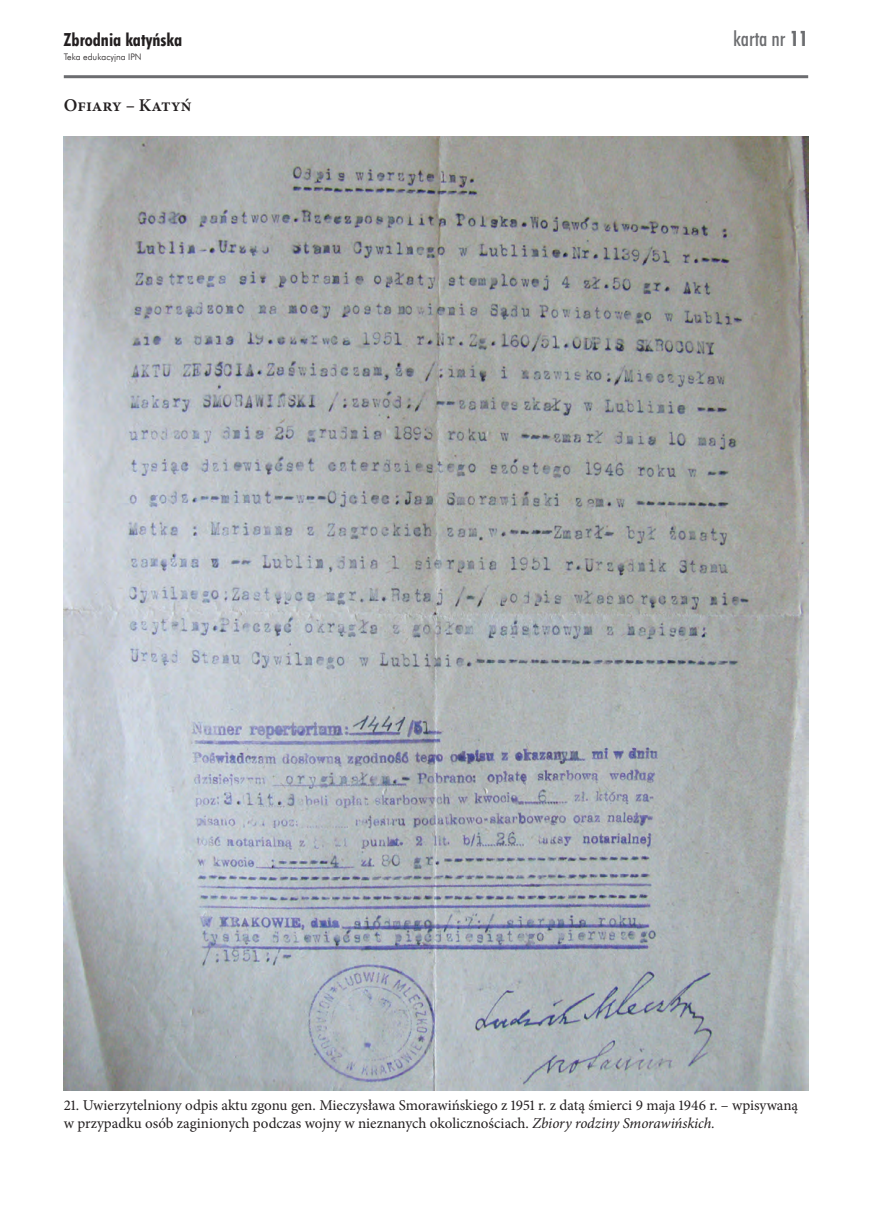
<style>
.page{position:relative;width:872px;height:1212px;background:#fff}
.page>*{position:absolute;margin:0;border:0;box-sizing:border-box;transform-origin:0 0}
.t1{font:21px "Futura Md Cn EU";color:#6c6d70}
.t2{font:18px "Futura Bd Cn EU";color:#231f20}
.t3{font:600 18px "Minion Pro";color:#231f20}
.t4{font:15px/18px "Minion Pro";color:#231f20}
.t5{font:9px "Futura Lt EU";color:#231f20}
.s1{font-family:"Futura Bd Cn EU"}
.s2{font-style:italic}
</style>
<div class="page">
<hr style="left:64px;top:75px;width:744px;height:3px;background:#6c6d70">
<img style="left:64px;top:136px;width:744px;height:954px">
<p class="t2" style="left:64px;top:28px;width:120px">Zbrodnia katyńska</p>
<h1 class="t1" style="left:733px;top:25px;width:77px">karta nr <span class="s1">11</span></h1>
<p class="t5" style="left:64px;top:51px;width:79px">Teka edukacyjna IPN</p>
<p class="t3" style="left:64px;top:93px;width:129px">Ofiary – Katyń</p>
<p class="t4" style="left:64px;top:1096px;width:736px">21. Uwierzytelniony odpis aktu zgonu gen. Mieczysława Smorawińskiego z 1951 r. z datą śmierci 9 maja 1946 r. – wpisywaną w przypadku osób zaginionych podczas wojny w nieznanych okolicznościach. <span class="s2">Zbiory rodziny Smorawińskich.</span></p>
</div>
